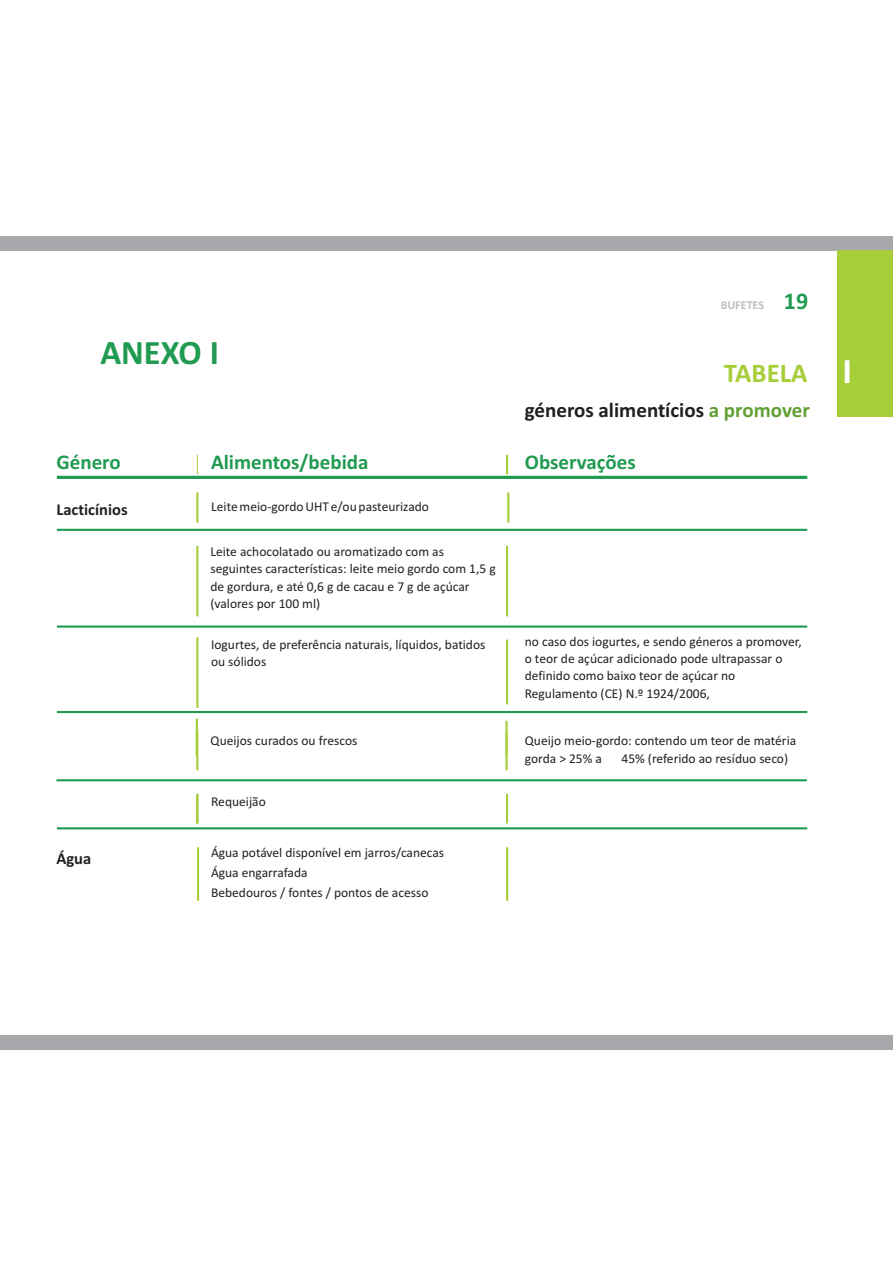
<style>
.page{position:relative;width:893px;height:1263px;background:#fff}
.page>*{position:absolute;margin:0;border:0;box-sizing:border-box;transform-origin:0 0}
.t1{font:700 36px "Calibri";color:#fff}
.t2{font:700 34.5px "Calibri";color:#219b51}
.t3{font:700 27px "Calibri";color:#a6ce39}
.t4{font:700 21px "Calibri";color:#219b51}
.t5{font:700 21px "Calibri";color:#231f20}
.t6{font:700 16.5px "Calibri";color:#231f20}
.t7{font:13.5px/17.2px "Calibri";color:#231f20}
.t8{font:700 12px "Calibri";color:#bcbdc0}
.s1{font-size:24px;color:#219b51}
.s2{color:#639f34}
</style>
<div class="page">
<div style="left:0;top:1035px;width:893px;height:14px;background:#a8a9ad"></div>
<div style="left:0;top:236px;width:893px;height:14px;background:#a8a9ad"></div>
<hr style="left:57px;top:529px;width:750px;height:2px;background:#219b51">
<hr style="left:57px;top:625px;width:750px;height:3px;background:#219b51">
<hr style="left:57px;top:711px;width:750px;height:2px;background:#219b51">
<hr style="left:56px;top:779px;width:751px;height:2px;background:#219b51">
<hr style="left:57px;top:827px;width:750px;height:2px;background:#219b51">
<hr style="left:196px;top:492px;width:2px;height:31px;background:#a6ce39">
<hr style="left:196px;top:546px;width:2px;height:70px;background:#a6ce39">
<hr style="left:196px;top:637px;width:2px;height:71px;background:#a6ce39">
<hr style="left:506px;top:546px;width:2px;height:70px;background:#a6ce39">
<hr style="left:506px;top:639px;width:2px;height:65px;background:#a6ce39">
<hr style="left:505px;top:732px;width:3px;height:38px;background:#a6ce39">
<hr style="left:196px;top:732px;width:2px;height:38px;background:#a6ce39">
<hr style="left:197px;top:847px;width:2px;height:54px;background:#a6ce39">
<hr style="left:506px;top:847px;width:2px;height:54px;background:#a6ce39">
<hr style="left:505px;top:721px;width:3px;height:35px;background:#a6ce39">
<hr style="left:506px;top:794px;width:2px;height:29px;background:#a6ce39">
<hr style="left:196px;top:718px;width:2px;height:38px;background:#a6ce39">
<hr style="left:196px;top:794px;width:2px;height:29px;background:#a6ce39">
<hr style="left:507px;top:492px;width:2px;height:31px;background:#a6ce39">
<div style="left:837px;top:250px;width:56px;height:167px;background:#a6ce39"></div>
<hr style="left:57px;top:476px;width:750px;height:3px;background:#219b51">
<svg style="left:197px;top:455px;width:1px;height:19px"></svg>
<svg style="left:506px;top:455px;width:2px;height:19px"></svg>
<h2 class="t2" style="left:100px;top:338px;width:120px">ANEXO I</h2>
<p class="t8" style="left:721px;top:300px;width:89px">BUFETES <span class="s1">19</span></p>
<h3 class="t3" style="left:724px;top:361px;width:85px">TABELA</h3>
<h3 class="t5" style="left:525px;top:401px;width:286px">géneros alimentícios <span class="s2">a promover</span></h3>
<h3 class="t4" style="left:56px;top:453px;width:66px">Género</h3>
<h3 class="t4" style="left:211px;top:453px;width:159px">Alimentos/bebida</h3>
<h3 class="t4" style="left:525px;top:453px;width:112px">Observações</h3>
<p class="t6" style="left:56px;top:502px;width:73px">Lacticínios</p>
<p class="t7" style="left:211px;top:499px;width:219px">Leite meio-gordo UHT e/ou pasteurizado</p>
<p class="t7" style="left:210px;top:544px;width:287px">Leite achocolatado ou aromatizado com as seguintes características: leite meio gordo com 1,5 g de gordura, e até 0,6 g de cacau e 7 g de açúcar (valores por 100 ml)</p>
<p class="t7" style="left:211px;top:637px;width:276px">Iogurtes, de preferência naturais, líquidos, batidos ou sólidos</p>
<p class="t7" style="left:211px;top:733px;width:148px">Queijos curados ou frescos</p>
<p class="t7" style="left:211px;top:794px;width:56px">Requeijão</p>
<p class="t6" style="left:56px;top:852px;width:36px">Água</p>
<p class="t7" style="left:211px;top:844px;width:235px;line-height:19.8px">Água potável disponível em jarros/canecas<br>Água engarrafada<br>Bebedouros / fontes / pontos de acesso</p>
<p class="t7" style="left:525px;top:634px;width:278px">no caso dos iogurtes, e sendo géneros a promover, o teor de açúcar adicionado pode ultrapassar o definido como baixo teor de açúcar no Regulamento (CE) N.º 1924/2006,</p>
<p class="t7" style="left:525px;top:733px;width:273px;line-height:17.7px">Queijo meio-gordo: contendo um teor de matéria gorda &gt; 25% a</p>
<p class="t7" style="left:622px;top:751px;width:168px">45% (referido ao resíduo seco)</p>
<h1 class="t1" style="left:843px;top:356px;width:11px">I</h1>
</div>
